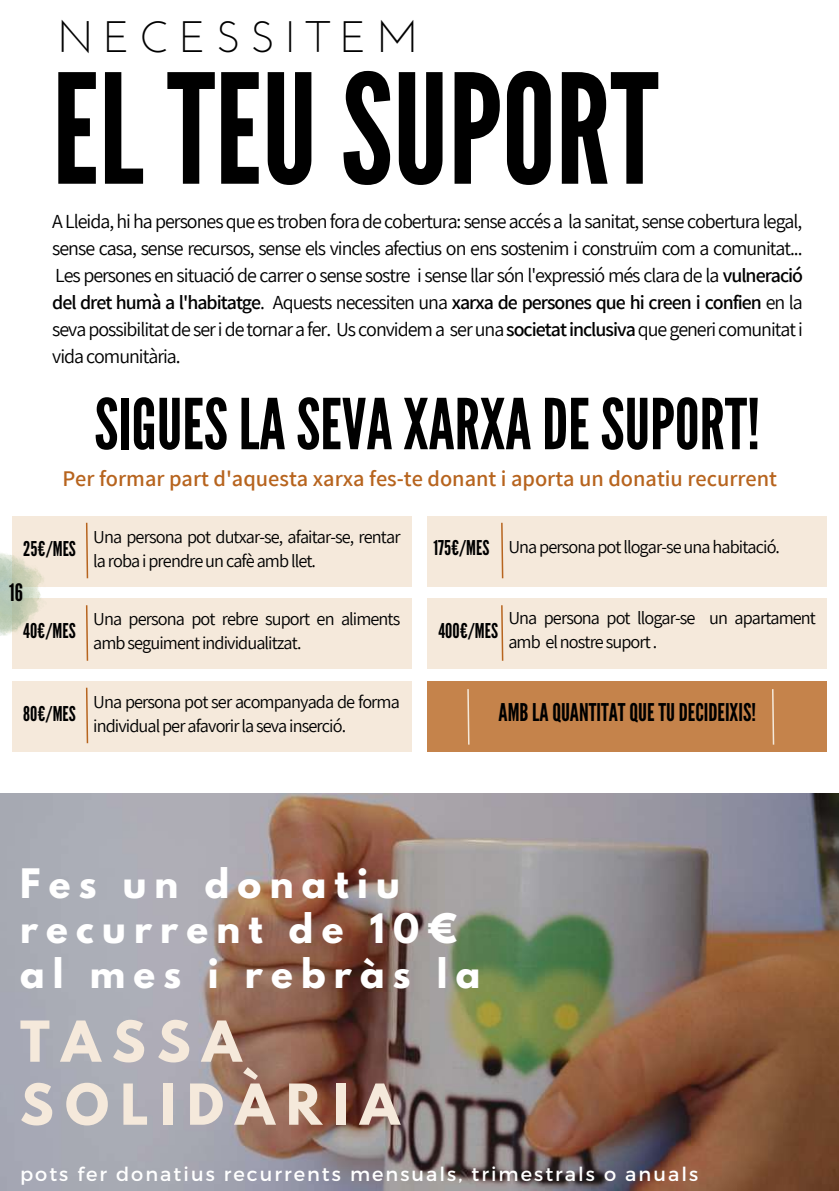
<style>
.page{position:relative;width:839px;height:1191px;background:#fff}
.page>*{position:absolute;margin:0;border:0;box-sizing:border-box;transform-origin:0 0}
.t1{font:151.8px "League Gothic";color:#000}
.t2{font:70px "League Gothic";color:#000}
.t3{font:700 50px/63px "League Spartan";letter-spacing:.23em;color:#f5e9db}
.t4{font:44px "Josefin Sans";letter-spacing:.23em;color:#000}
.t5{font:700 36px/45px "League Spartan";letter-spacing:.23em;color:#fff}
.t6{font:24.4px "League Gothic";color:#000}
.t7{font:24px "League Gothic";color:#000}
.t8{font:600 22.4px "Assistant";color:#b7641e}
.t9{font:20.4px "League Gothic";color:#000}
.t10{font:20px/27px "Assistant";letter-spacing:-.05em;color:#000;text-align:justify}
.t11{font:19.4px "Montserrat";letter-spacing:.105em;color:#fff}
.t12{font:18.2px/24.4px "Assistant";letter-spacing:-.05em;color:#000}
.s1{font-weight:600}
</style>
<div class="page">
<img style="left:0;top:793px;width:838px;height:398px">
<div style="left:13px;top:516px;width:398px;height:71px;background:#f5e9db"></div>
<svg style="left:85px;top:522px;width:4px;height:57px"></svg>
<div style="left:13px;top:598px;width:398px;height:71px;background:#f5e9db"></div>
<svg style="left:86px;top:605px;width:3px;height:56px"></svg>
<div style="left:13px;top:681px;width:398px;height:71px;background:#f5e9db"></div>
<svg style="left:85px;top:687px;width:4px;height:57px"></svg>
<div style="left:428px;top:516px;width:398px;height:71px;background:#f5e9db"></div>
<svg style="left:501px;top:522px;width:3px;height:57px"></svg>
<div style="left:428px;top:598px;width:398px;height:71px;background:#f5e9db"></div>
<svg style="left:501px;top:605px;width:3px;height:56px"></svg>
<div style="left:428px;top:681px;width:398px;height:71px;background:#c5834b"></div>
<svg style="left:467px;top:689px;width:3px;height:56px"></svg>
<svg style="left:772px;top:689px;width:3px;height:56px"></svg>
<img style="left:0;top:550px;width:44px;height:86px">
<h3 class="t4" style="left:58px;top:19px;width:362px">NECESSITEM</h3>
<h1 class="t1" style="left:52px;top:42px;width:608px">ELTEUSUPORT</h1>
<p class="t10" style="left:52px;top:207px;width:752px">A Lleida, hi ha persones que es troben fora de cobertura: sense accés a la sanitat, sense cobertura legal, sense casa, sense recursos, sense els vincles afectius on ens sostenim i construïm com a comunitat...<br>Les persones en situació de carrer o sense sostre i sense llar són l'expressió més clara de la <span class="s1">vulneració del dret humà a l'habitatge</span>. Aquests necessiten una <span class="s1">xarxa de persones que hi creen i confien</span> en la sevapossibilitatdeseridetornarafer. Usconvidema seruna<span class="s1">societatinclusiva</span>quegenericomunitati vidacomunitària.</p>
<h2 class="t2" style="left:94px;top:384px;width:667px">SIGUESLASEVAXARXADESUPORT!</h2>
<p class="t8" style="left:62px;top:463px;width:716px">Per formar part d'aquesta xarxa fes-te donant i aporta un donatiu recurrent</p>
<p class="t9" style="left:23px;top:537px;width:54px">25€/MES</p>
<p class="t12" style="left:93px;top:524px;width:309px">Una persona pot dutxar-se, afaitar-se, rentar larobaiprendreuncafèambllet.</p>
<p class="t9" style="left:433px;top:536px;width:57px">175€/MES</p>
<p class="t12" style="left:508px;top:534px;width:273px">Unapersonapotllogar-seunahabitació.</p>
<p class="t7" style="left:9px;top:579px;width:15px">16</p>
<p class="t9" style="left:23px;top:619px;width:54px">40€/MES</p>
<p class="t12" style="left:93px;top:606px;width:308px">Una persona pot rebre suport en aliments ambseguimentindividualitzat.</p>
<p class="t9" style="left:438px;top:619px;width:61px">400€/MES</p>
<p class="t12" style="left:508px;top:605px;width:309px">Una persona pot llogar-se un apartament amb elnostresuport.</p>
<p class="t9" style="left:23px;top:701px;width:54px">80€/MES</p>
<p class="t12" style="left:93px;top:689px;width:308px">Una persona pot ser acompanyada de forma individualperafavorirlasevainserció.</p>
<p class="t6" style="left:498px;top:699px;width:259px">AMBLAQUANTITATQUETUDECIDEIXIS!</p>
<h3 class="t5" style="left:20px;top:866px;width:462px">Fes un donatiu recurrent de 10€ al mes i rebràs la</h3>
<h3 class="t3" style="left:20px;top:1017px;width:381px">TASSA<br>SOLIDÀRIA</h3>
<p class="t11" style="left:20px;top:1162px;width:679px">pots fer donatius recurrents mensuals, trimestrals o anuals</p>
</div>
